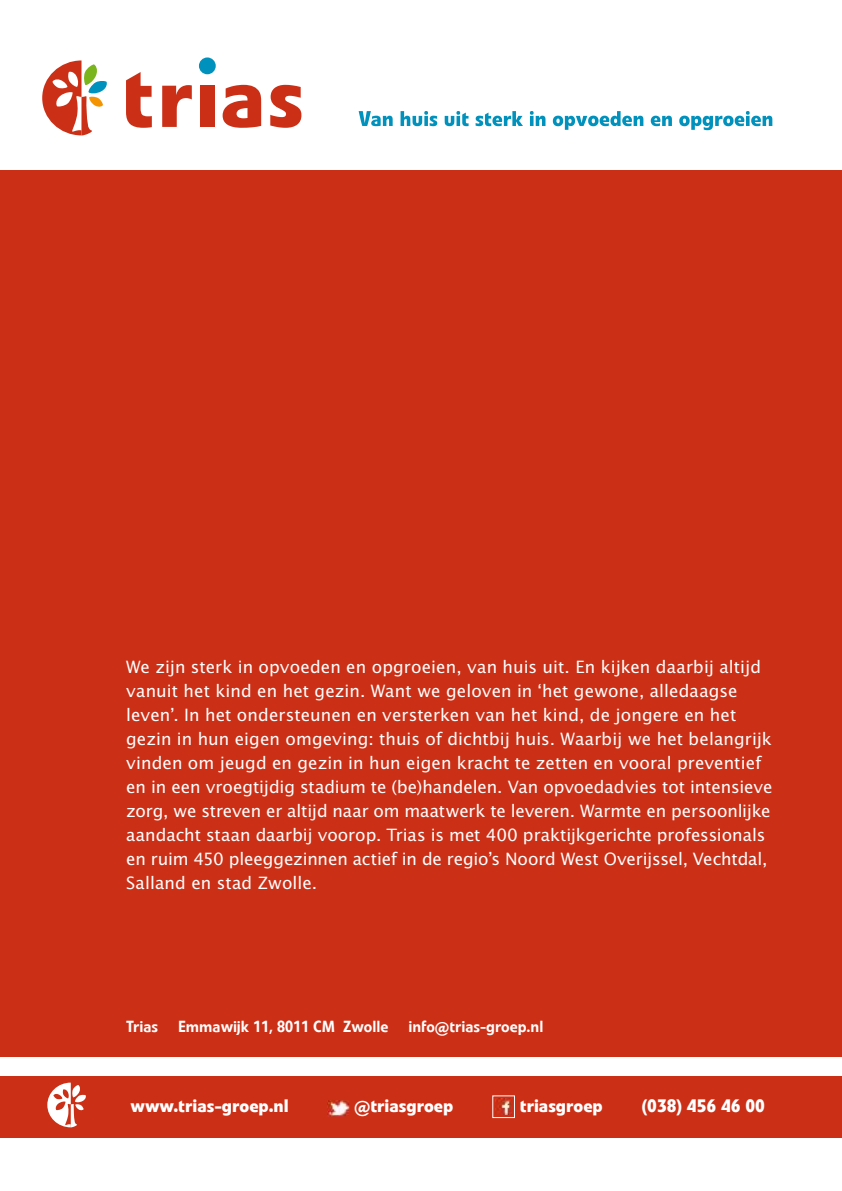
<style>
.page{position:relative;width:842px;height:1191px;background:#fff}
.page>*{position:absolute;margin:0;border:0;box-sizing:border-box;transform-origin:0 0}
.t1{font:700 18px "Veto Com";color:#fff}
.t2{font:17px/24px "Lucida Sans";color:#fff}
.t3{font:500 16px "Veto Com";color:#fff}
.s1{font-weight:500}
</style>
<div class="page">
<div style="left:0;top:170px;width:842px;height:886px;background:#cb3017"></div>
<div style="left:0;top:1076px;width:842px;height:61px;background:#cb3017"></div>
<svg style="left:47px;top:1082px;width:39px;height:45px"></svg>
<svg style="left:42px;top:60px;width:65px;height:75px"></svg>
<div style="left:199px;top:57px;width:17px;height:17px;background:#0091bc;border-radius:50%"></div>
<svg style="left:126px;top:72px;width:26px;height:56px"></svg>
<svg style="left:162px;top:85px;width:30px;height:42px"></svg>
<div style="left:200px;top:86px;width:15px;height:41px;background:#cb3017"></div>
<svg style="left:223px;top:85px;width:38px;height:43px"></svg>
<svg style="left:270px;top:85px;width:31px;height:43px"></svg>
<svg style="left:359px;top:111px;width:34px;height:15px"></svg>
<svg style="left:401px;top:111px;width:36px;height:15px"></svg>
<svg style="left:445px;top:111px;width:24px;height:15px"></svg>
<svg style="left:476px;top:111px;width:47px;height:15px"></svg>
<svg style="left:530px;top:111px;width:15px;height:15px"></svg>
<svg style="left:553px;top:111px;width:90px;height:19px"></svg>
<svg style="left:651px;top:116px;width:21px;height:10px"></svg>
<svg style="left:679px;top:111px;width:93px;height:19px"></svg>
<img style="left:328px;top:1100px;width:21px;height:16px">
<img style="left:497px;top:1098px;width:14px;height:16px">
<div style="left:492px;top:1095px;width:23px;height:23px;border:1px solid #fff"></div>
<p class="t2" style="left:126px;top:654px;width:648px">We zijn sterk in opvoeden en opgroeien, van huis uit. En kijken daarbij altijd vanuit het kind en het gezin. Want we geloven in ‘het gewone, alledaagse leven’. In het ondersteunen en versterken van het kind, de jongere en het gezin in hun eigen omgeving: thuis of dichtbij huis. Waarbij we het belangrijk vinden om jeugd en gezin in hun eigen kracht te zetten en vooral preventief en in een vroegtijdig stadium te (be)handelen. Van opvoedadvies tot intensieve zorg, we streven er altijd naar om maatwerk te leveren. Warmte en persoonlijke aandacht staan daarbij voorop. Trias is met 400 praktijkgerichte professionals en ruim 450 pleeggezinnen actief in de regio’s Noord West Overijssel, Vechtdal, Salland en stad Zwolle.</p>
<p class="t3" style="left:126px;top:1016px;width:34px">Trias</p>
<p class="t3" style="left:178px;top:1016px;width:212px">Emmawijk 11, 8011 CM Zwolle</p>
<p class="t3" style="left:408px;top:1016px;width:136px">info@trias-groep.nl</p>
<p class="t1" style="left:130px;top:1094px;width:160px">www.trias-groep.nl</p>
<p class="t1" style="left:354px;top:1094px;width:101px"><span class="s1">@</span>triasgroep</p>
<p class="t1" style="left:520px;top:1094px;width:84px">triasgroep</p>
<p class="t1" style="left:642px;top:1094px;width:125px">(038) 456 46 00</p>
<p class="t1" style="left:126px;top:1095px;width:160px">www.trias-groep.nl</p>
<p class="t1" style="left:350px;top:1095px;width:101px"><span class="s1">@</span>triasgroep</p>
<p class="t1" style="left:516px;top:1095px;width:84px">triasgroep</p>
<p class="t1" style="left:637px;top:1095px;width:125px">(038) 456 46 00</p>
</div>
